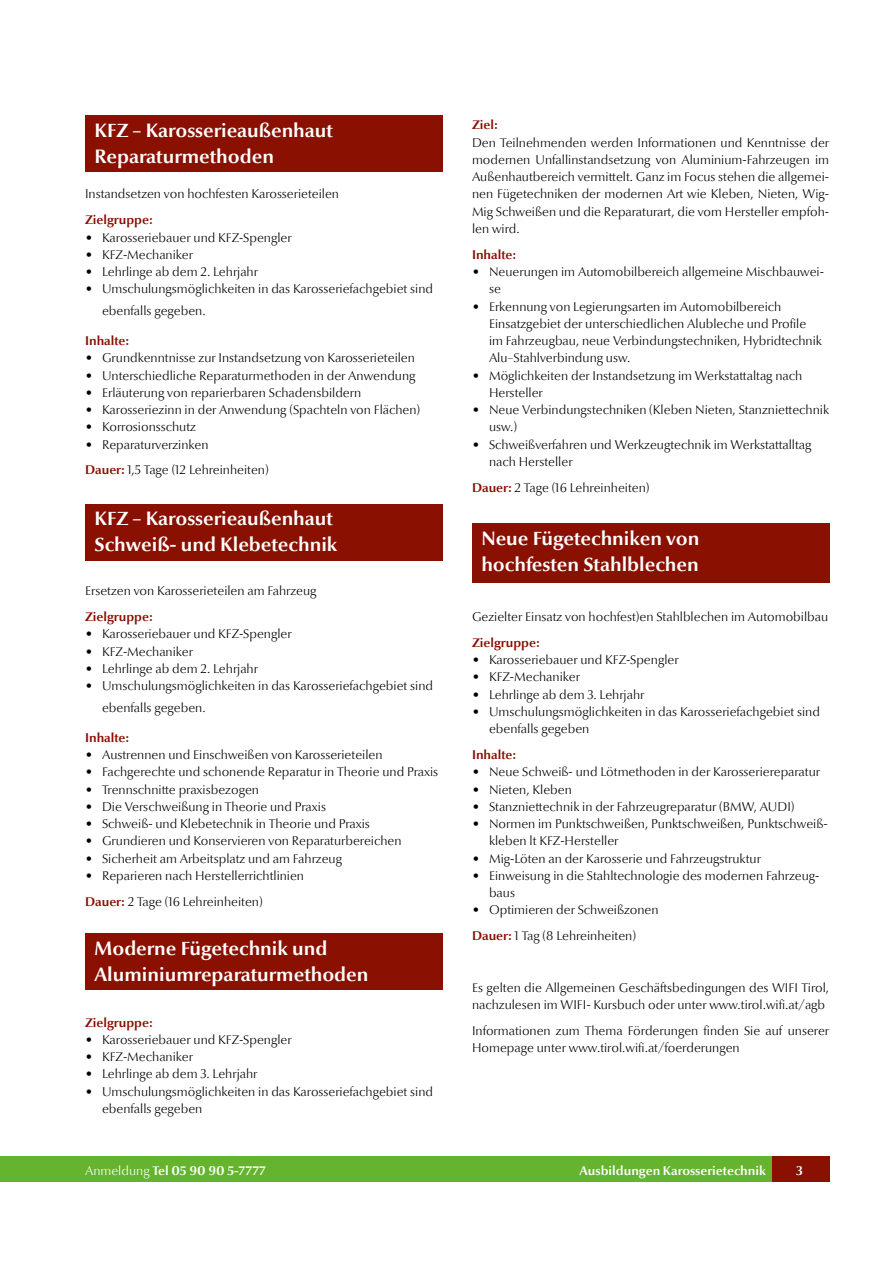
<style>
.page{position:relative;width:893px;height:1263px;background:#fff}
.page>*{position:absolute;margin:0;border:0;box-sizing:border-box;transform-origin:0 0}
.t1{font:700 19.5px/26px "Optima Nova LT";color:#fff}
.t2{font:300 12.75px/17.2px "Optima Nova LT";color:#000}
.t3{font:700 12.75px "Optima Nova LT";color:#8a1002}
.t4{font:700 12.75px "Optima Nova LT";color:#fff}
.s1{font-weight:700;color:#8a1002}
.s2{font-weight:300}
</style>
<div class="page">
<div style="left:0;top:1156px;width:11px;height:26px;background:#65b32e"></div>
<div style="left:1px;top:1156px;width:771px;height:26px;background:#65b32e"></div>
<div style="left:772px;top:1156px;width:57px;height:26px;background:#8a1002"></div>
<div style="left:85px;top:115px;width:357px;height:56px;background:#8a1002"></div>
<div style="left:85px;top:504px;width:357px;height:56px;background:#8a1002"></div>
<div style="left:85px;top:933px;width:357px;height:57px;background:#8a1002"></div>
<div style="left:472px;top:524px;width:357px;height:59px;background:#8a1002"></div>
<h1 class="t1" style="left:94px;top:118px;width:240px">KFZ – Karosserieaußenhaut<br>Reparaturmethoden</h1>
<p class="t2" style="left:85px;top:186px;width:256px">Instandsetzen von hochfesten Karosserieteilen</p>
<p class="t3" style="left:85px;top:213px;width:69px">Zielgruppe:</p>
<p class="t2" style="left:85px;top:229px;width:208px">• Karosseriebauer und KFZ-Spengler</p>
<p class="t2" style="left:85px;top:246px;width:109px">• KFZ-Mechaniker</p>
<p class="t2" style="left:85px;top:263px;width:174px">• Lehrlinge ab dem 2. Lehrjahr</p>
<p class="t2" style="left:102px;top:278px;width:333px;line-height:21.6px;text-indent:-17px">• Umschulungsmöglichkeiten in das Karosseriefachgebiet sind ebenfalls gegeben.</p>
<p class="t3" style="left:85px;top:333px;width:46px">Inhalte:</p>
<p class="t2" style="left:85px;top:350px;width:331px">• Grundkenntnisse zur Instandsetzung von Karosserieteilen</p>
<p class="t2" style="left:85px;top:367px;width:332px">• Unterschiedliche Reparaturmethoden in der Anwendung</p>
<p class="t2" style="left:85px;top:384px;width:278px">• Erläuterung von reparierbaren Schadensbildern</p>
<p class="t2" style="left:85px;top:401px;width:337px">• Karosseriezinn in der Anwendung (Spachteln von Flächen)</p>
<p class="t2" style="left:85px;top:419px;width:112px">• Korrosionsschutz</p>
<p class="t2" style="left:85px;top:432px;width:185px;line-height:25.8px">• Reparaturverzinken<br><span class="s1">Dauer:</span> 1,5 Tage (12 Lehreinheiten)</p>
<h1 class="t1" style="left:94px;top:505px;width:245px">KFZ – Karosserieaußenhaut<br>Schweiß- und Klebetechnik</h1>
<p class="t2" style="left:85px;top:582px;width:233px">Ersetzen von Karosserieteilen am Fahrzeug</p>
<p class="t3" style="left:85px;top:609px;width:69px">Zielgruppe:</p>
<p class="t2" style="left:85px;top:626px;width:208px">• Karosseriebauer und KFZ-Spengler</p>
<p class="t2" style="left:85px;top:643px;width:109px">• KFZ-Mechaniker</p>
<p class="t2" style="left:85px;top:660px;width:174px">• Lehrlinge ab dem 2. Lehrjahr</p>
<p class="t2" style="left:102px;top:675px;width:333px;line-height:21.6px;text-indent:-17px">• Umschulungsmöglichkeiten in das Karosseriefachgebiet sind ebenfalls gegeben.</p>
<p class="t3" style="left:85px;top:730px;width:46px">Inhalte:</p>
<p class="t2" style="left:85px;top:746px;width:299px">• Austrennen und Einschweißen von Karosserieteilen</p>
<p class="t2" style="left:85px;top:764px;width:355px">• Fachgerechte und schonende Reparatur in Theorie und Praxis</p>
<p class="t2" style="left:85px;top:781px;width:175px">• Trennschnitte praxisbezogen</p>
<p class="t2" style="left:85px;top:798px;width:243px">• Die Verschweißung in Theorie und Praxis</p>
<p class="t2" style="left:85px;top:815px;width:286px">• Schweiß- und Klebetechnik in Theorie und Praxis</p>
<p class="t2" style="left:85px;top:833px;width:318px">• Grundieren und Konservieren von Reparaturbereichen</p>
<p class="t2" style="left:85px;top:850px;width:258px">• Sicherheit am Arbeitsplatz und am Fahrzeug</p>
<p class="t2" style="left:85px;top:863px;width:221px;line-height:25.8px">• Reparieren nach Herstellerrichtlinien<br><span class="s1">Dauer:</span> 2 Tage (16 Lehreinheiten)</p>
<h1 class="t1" style="left:94px;top:936px;width:276px">Moderne Fügetechnik und<br>Aluminiumreparaturmethoden</h1>
<p class="t3" style="left:85px;top:1015px;width:69px">Zielgruppe:</p>
<p class="t2" style="left:85px;top:1031px;width:208px">• Karosseriebauer und KFZ-Spengler</p>
<p class="t2" style="left:85px;top:1048px;width:109px">• KFZ-Mechaniker</p>
<p class="t2" style="left:85px;top:1065px;width:174px">• Lehrlinge ab dem 3. Lehrjahr</p>
<p class="t2" style="left:102px;top:1083px;width:333px;text-indent:-17px">• Umschulungsmöglichkeiten in das Karosseriefachgebiet sind ebenfalls gegeben</p>
<p class="t3" style="left:472px;top:118px;width:27px">Ziel:</p>
<p class="t2" style="left:472px;top:134px;width:359px;text-align:justify">Den Teilnehmenden werden Informationen und Kenntnisse der modernen Unfallinstandsetzung von Aluminium-Fahrzeugen im Außenhautbereich vermittelt. Ganz im Focus stehen die allgemei&shy;nen Fügetechniken der modernen Art wie Kleben, Nieten, Wig-Mig Schweißen und die Reparaturart, die vom Hersteller empfoh&shy;len wird.</p>
<p class="t3" style="left:472px;top:247px;width:46px">Inhalte:</p>
<p class="t2" style="left:489px;top:263px;width:337px;text-indent:-17px">• Neuerungen im Automobilbereich allgemeine Mischbauwei&shy;se</p>
<p class="t2" style="left:489px;top:298px;width:334px;text-indent:-17px">• Erkennung von Legierungsarten im Automobilbereich Einsatzgebiet der unterschiedlichen Alubleche und Profile im Fahrzeugbau, neue Verbindungstechniken, Hybridtechnik Alu–Stahlverbindung usw.</p>
<p class="t2" style="left:489px;top:367px;width:315px;text-indent:-17px">• Möglichkeiten der Instandsetzung im Werkstattaltag nach<br>Hersteller</p>
<p class="t2" style="left:489px;top:401px;width:342px;text-indent:-17px">• Neue Verbindungstechniken (Kleben Nieten, Stanzniettechnik usw.)</p>
<p class="t2" style="left:489px;top:436px;width:324px;text-indent:-17px">• Schweißverfahren und Werkzeugtechnik im Werkstattalltag nach Hersteller</p>
<p class="t2" style="left:472px;top:479px;width:179px"><span class="s1">Dauer:</span> 2 Tage (16 Lehreinheiten)</p>
<h1 class="t1" style="left:481px;top:526px;width:220px">Neue Fügetechniken von hochfesten Stahlblechen</h1>
<p class="t2" style="left:472px;top:608px;width:358px">Gezielter Einsatz von hochfest)en Stahlblechen im Automobilbau</p>
<p class="t3" style="left:472px;top:635px;width:69px">Zielgruppe:</p>
<p class="t2" style="left:472px;top:651px;width:208px">• Karosseriebauer und KFZ-Spengler</p>
<p class="t2" style="left:472px;top:669px;width:109px">• KFZ-Mechaniker</p>
<p class="t2" style="left:472px;top:686px;width:174px">• Lehrlinge ab dem 3. Lehrjahr</p>
<p class="t2" style="left:489px;top:703px;width:333px;text-indent:-17px">• Umschulungsmöglichkeiten in das Karosseriefachgebiet sind ebenfalls gegeben</p>
<p class="t3" style="left:472px;top:747px;width:46px">Inhalte:</p>
<p class="t2" style="left:472px;top:764px;width:350px">• Neue Schweiß- und Lötmethoden in der Karosseriereparatur</p>
<p class="t2" style="left:472px;top:781px;width:101px">• Nieten, Kleben</p>
<p class="t2" style="left:472px;top:798px;width:324px">• Stanzniettechnik in der Fahrzeugreparatur (BMW, AUDI)</p>
<p class="t2" style="left:489px;top:815px;width:340px;text-indent:-17px">• Normen im Punktschweißen, Punktschweißen, Punktschweiß&shy;kleben lt KFZ-Hersteller</p>
<p class="t2" style="left:472px;top:850px;width:290px">• Mig-Löten an der Karosserie und Fahrzeugstruktur</p>
<p class="t2" style="left:489px;top:867px;width:332px;text-indent:-17px">• Einweisung in die Stahltechnologie des modernen Fahrzeug&shy;baus</p>
<p class="t2" style="left:472px;top:897px;width:188px;line-height:25.8px">• Optimieren der Schweißzonen<br><span class="s1">Dauer:</span> 1 Tag (8 Lehreinheiten)</p>
<p class="t2" style="left:472px;top:979px;width:359px">Es gelten die Allgemeinen Geschäftsbedingungen des WIFI Tirol, nachzulesen im WIFI- Kursbuch oder unter www.tirol.wifi.at/agb</p>
<p class="t2" style="left:472px;top:1022px;width:359px">Informationen zum Thema Förderungen finden Sie auf unserer<br>Homepage unter www.tirol.wifi.at/foerderungen</p>
<p class="t4" style="left:85px;top:1163px;width:183px"><span class="s2">Anmeldung</span> Tel 05 90 90 5-7777</p>
<p class="t4" style="left:579px;top:1163px;width:188px">Ausbildungen Karosserietechnik</p>
<p class="t4" style="left:796px;top:1163px;width:8px">3</p>
</div>
